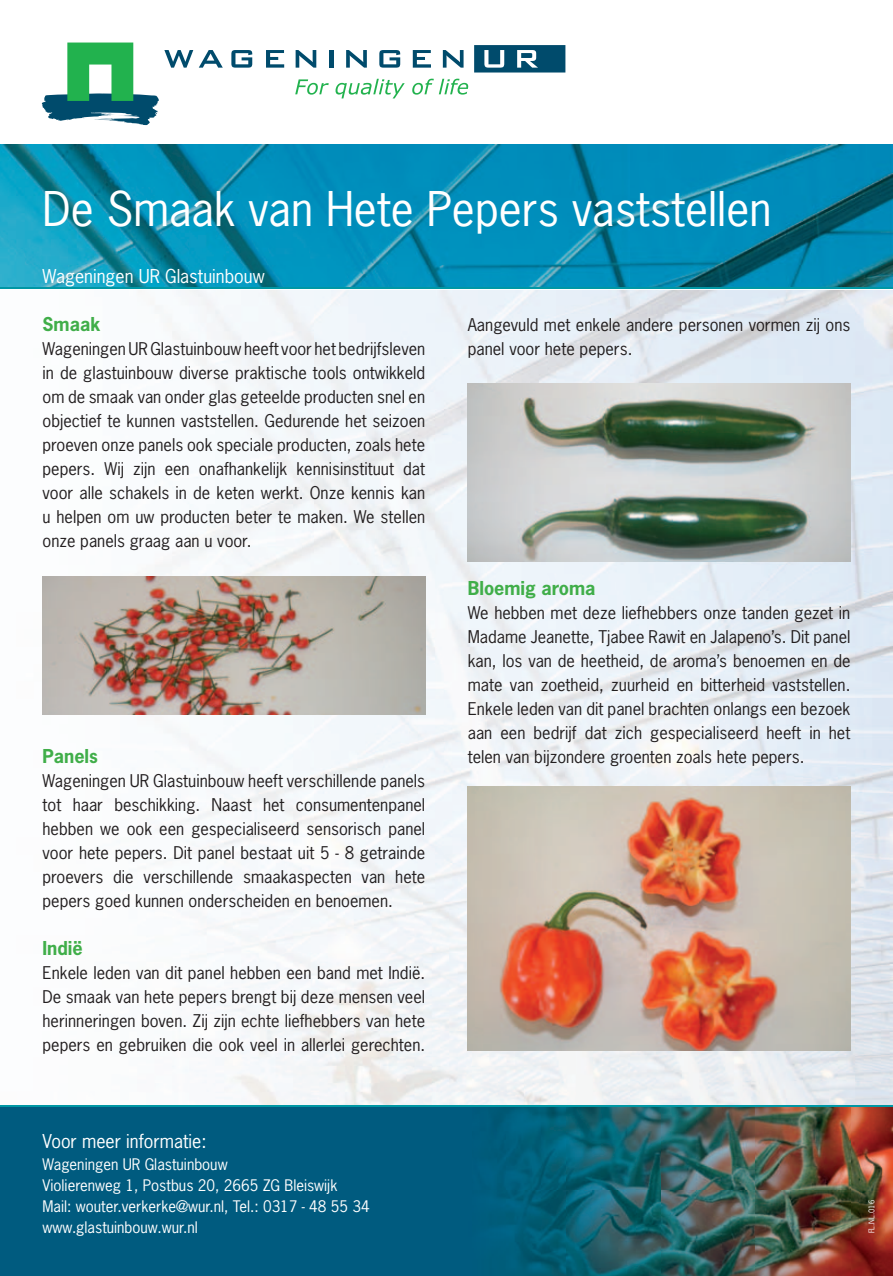
<style>
.page{position:relative;width:893px;height:1276px;background:#fff}
.page>*{position:absolute;margin:0;border:0;box-sizing:border-box;transform-origin:0 0}
.t1{font:45px "News Gothic Std";color:#fff}
.t2{font:18px "News Gothic Std";color:#fff}
.t3{font:700 18px "News Gothic Std";color:#40ae49}
.t4{font:16.5px/24px "News Gothic Std";color:#231f20;text-align:justify}
.t5{font:15px/21px "News Gothic Std";color:#fff}
.t6{font:7.5px "News Gothic Std";color:#fff}
</style>
<div class="page">
<img style="left:0;top:144px;width:893px;height:961px">
<div style="left:0;top:1106px;width:469px;height:170px;background:#005b7f"></div>
<svg style="left:42px;top:43px;width:151px;height:82px"></svg>
<svg style="left:199px;top:50px;width:24px;height:18px"></svg>
<svg style="left:231px;top:50px;width:21px;height:18px"></svg>
<svg style="left:266px;top:50px;width:18px;height:18px"></svg>
<svg style="left:296px;top:50px;width:20px;height:18px"></svg>
<hr style="left:329px;top:50px;width:4px;height:18px;background:#004b6c">
<svg style="left:346px;top:50px;width:21px;height:18px"></svg>
<svg style="left:379px;top:50px;width:21px;height:18px"></svg>
<svg style="left:413px;top:50px;width:18px;height:18px"></svg>
<svg style="left:443px;top:50px;width:21px;height:18px"></svg>
<svg style="left:295px;top:79px;width:173px;height:19px"></svg>
<svg style="left:474px;top:45px;width:91px;height:27px;background:#296883"></svg>
<hr style="left:0;top:288px;width:893px;height:2px;background:#fff">
<hr style="left:0;top:288px;width:893px;height:1px;background:#0097a4">
<img style="left:472px;top:1106px;width:421px;height:170px">
<svg style="left:469px;top:1107px;width:3px;height:169px"></svg>
<img style="left:468px;top:1106px;width:382px;height:1px">
<hr style="left:0;top:1105px;width:893px;height:1px;background:#0097a4">
<img style="left:468px;top:383px;width:382px;height:178px">
<img style="left:43px;top:576px;width:382px;height:139px">
<img style="left:468px;top:787px;width:382px;height:264px">
<h1 class="t1" style="left:43px;top:180px;width:730px">De Smaak van Hete Pepers vaststellen</h1>
<p class="t2" style="left:43px;top:265px;width:224px">Wageningen UR Glastuinbouw</p>
<p class="t3" style="left:43px;top:312px;width:59px">Smaak</p>
<p class="t4" style="left:43px;top:336px;width:384px">Wageningen UR Glastuinbouw heeft voor het bedrijfsleven in de glastuinbouw diverse praktische tools ontwikkeld om de smaak van onder glas geteelde producten snel en objectief te kunnen vaststellen. Gedurende het seizoen proeven onze panels ook speciale producten, zoals hete pepers. Wij zijn een onafhankelijk kennisinstituut dat voor alle schakels in de keten werkt. Onze kennis kan u helpen om uw producten beter te maken. We stellen onze panels graag aan u voor.</p>
<p class="t3" style="left:43px;top:744px;width:57px">Panels</p>
<p class="t4" style="left:43px;top:768px;width:384px">Wageningen UR Glastuinbouw heeft verschillende panels tot haar beschikking. Naast het consumentenpanel hebben we ook een gespecialiseerd sensorisch panel voor hete pepers. Dit panel bestaat uit 5 - 8 getrainde proevers die verschillende smaakaspecten van hete pepers goed kunnen onderscheiden en benoemen.</p>
<p class="t3" style="left:43px;top:936px;width:42px">Indië</p>
<p class="t4" style="left:43px;top:960px;width:384px">Enkele leden van dit panel hebben een band met Indië.<br>De smaak van hete pepers brengt bij deze mensen veel herinneringen boven. Zij zijn echte liefhebbers van hete pepers en gebruiken die ook veel in allerlei gerechten.</p>
<p class="t4" style="left:468px;top:312px;width:384px">Aangevuld met enkele andere personen vormen zij ons panel voor hete pepers.</p>
<p class="t3" style="left:468px;top:576px;width:129px">Bloemig aroma</p>
<p class="t4" style="left:468px;top:600px;width:384px">We hebben met deze liefhebbers onze tanden gezet in Madame Jeanette, Tjabee Rawit en Jalapeno’s. Dit panel kan, los van de heetheid, de aroma’s benoemen en de mate van zoetheid, zuurheid en bitterheid vaststellen.<br>Enkele leden van dit panel brachten onlangs een bezoek aan een bedrijf dat zich gespecialiseerd heeft in het telen van bijzondere groenten zoals hete pepers.</p>
<p class="t2" style="left:43px;top:1130px;width:166px">Voor meer informatie:</p>
<p class="t5" style="left:43px;top:1154px;width:329px">Wageningen UR Glastuinbouw<br>Violierenweg 1, Postbus 20, 2665 ZG Bleiswijk Mail: wouter.verkerke@wur.nl, Tel.: 0317 - 48 55 34 www.glastuinbouw.wur.nl</p>
<p class="t6" style="left:867px;top:1233px;width:35px;rotate:-90deg">FL.NL .016</p>
</div>
